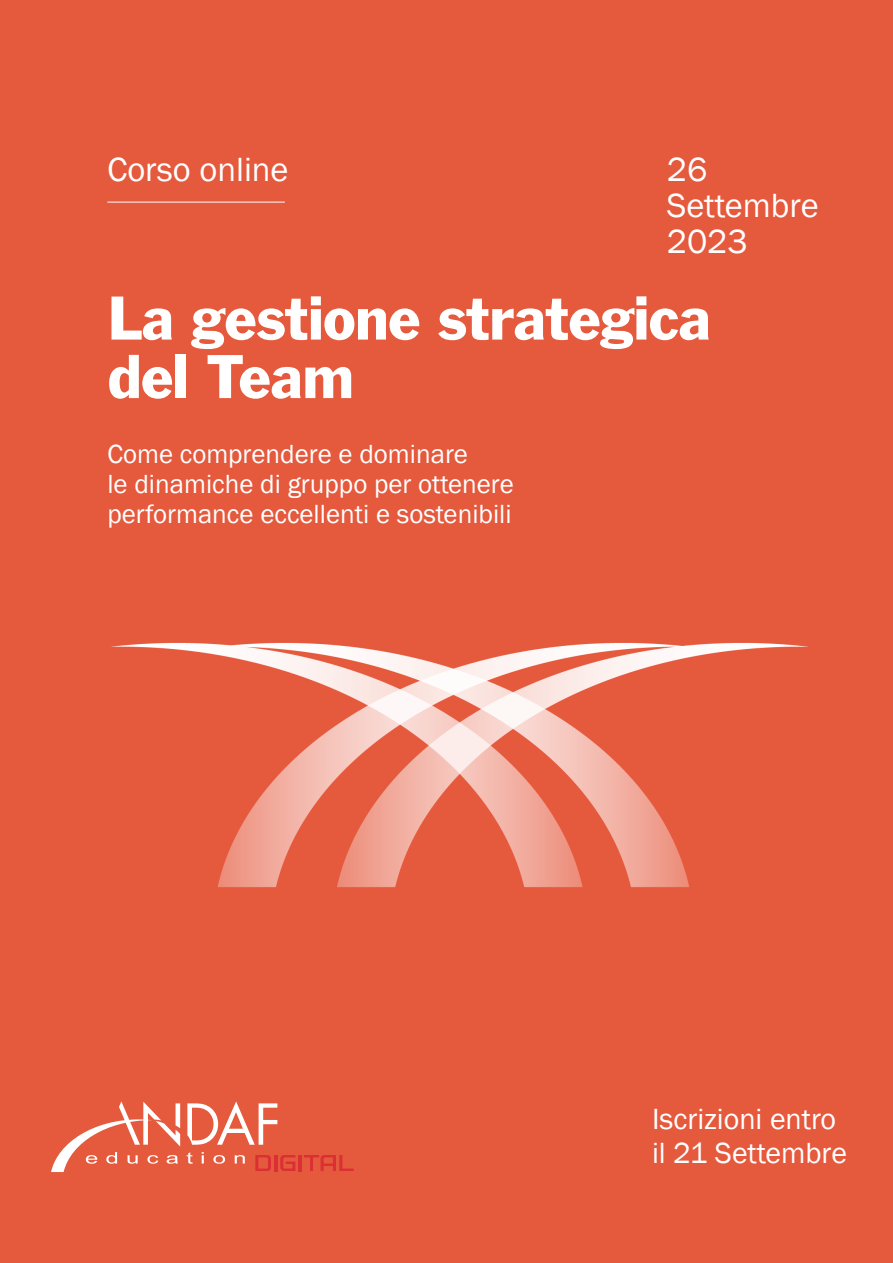
<style>
.page{position:relative;width:893px;height:1263px;background:#e5593d}
.page>*{position:absolute;margin:0;border:0;box-sizing:border-box;transform-origin:0 0}
.t1{font:64.5px "Franklin Gothic";letter-spacing:-.025em;color:#fff}
.t2{font:34.5px "Franklin Gothic";color:#fff}
.t3{font:30px "Franklin Gothic";color:#fff}
.t4{font:27px/30px "Franklin Gothic";color:#fff}
</style>
<div class="page">
<hr style="left:107px;top:202px;width:178px;height:1px;background:#fff">
<svg style="left:187px;top:1101px;width:90px;height:44px"></svg>
<svg style="left:51px;top:1101px;width:129px;height:71px"></svg>
<svg style="left:187px;top:1152px;width:6px;height:12px"></svg>
<svg style="left:202px;top:1152px;width:2px;height:11px"></svg>
<svg style="left:213px;top:1155px;width:12px;height:9px"></svg>
<svg style="left:235px;top:1155px;width:10px;height:8px"></svg>
<svg style="left:255px;top:1155px;width:16px;height:16px"></svg>
<hr style="left:274px;top:1155px;width:3px;height:16px;background:#dc2f34">
<svg style="left:280px;top:1155px;width:15px;height:16px"></svg>
<hr style="left:299px;top:1155px;width:3px;height:16px;background:#dc2f34">
<svg style="left:304px;top:1155px;width:50px;height:16px"></svg>
<img style="left:111px;top:642px;width:697px;height:246px">
<p class="t2" style="left:107px;top:148px;width:183px">Corso online</p>
<p class="t2" style="left:667px;top:148px;width:42px">26</p>
<p class="t2" style="left:667px;top:184px;width:154px">Settembre</p>
<p class="t2" style="left:667px;top:220px;width:82px">2023</p>
<p class="t1" style="left:107px;top:279px;width:606px">La gestione strategica</p>
<p class="t1" style="left:107px;top:338px;width:249px">del Team</p>
<p class="t4" style="left:107px;top:439px;width:362px">Come comprendere e dominare</p>
<p class="t4" style="left:107px;top:469px;width:408px">le dinamiche di gruppo per ottenere performance eccellenti e sostenibili</p>
<p class="t3" style="left:652px;top:1100px;width:186px">Iscrizioni entro</p>
<p class="t3" style="left:652px;top:1135px;width:197px">il 21 Settembre</p>
</div>
